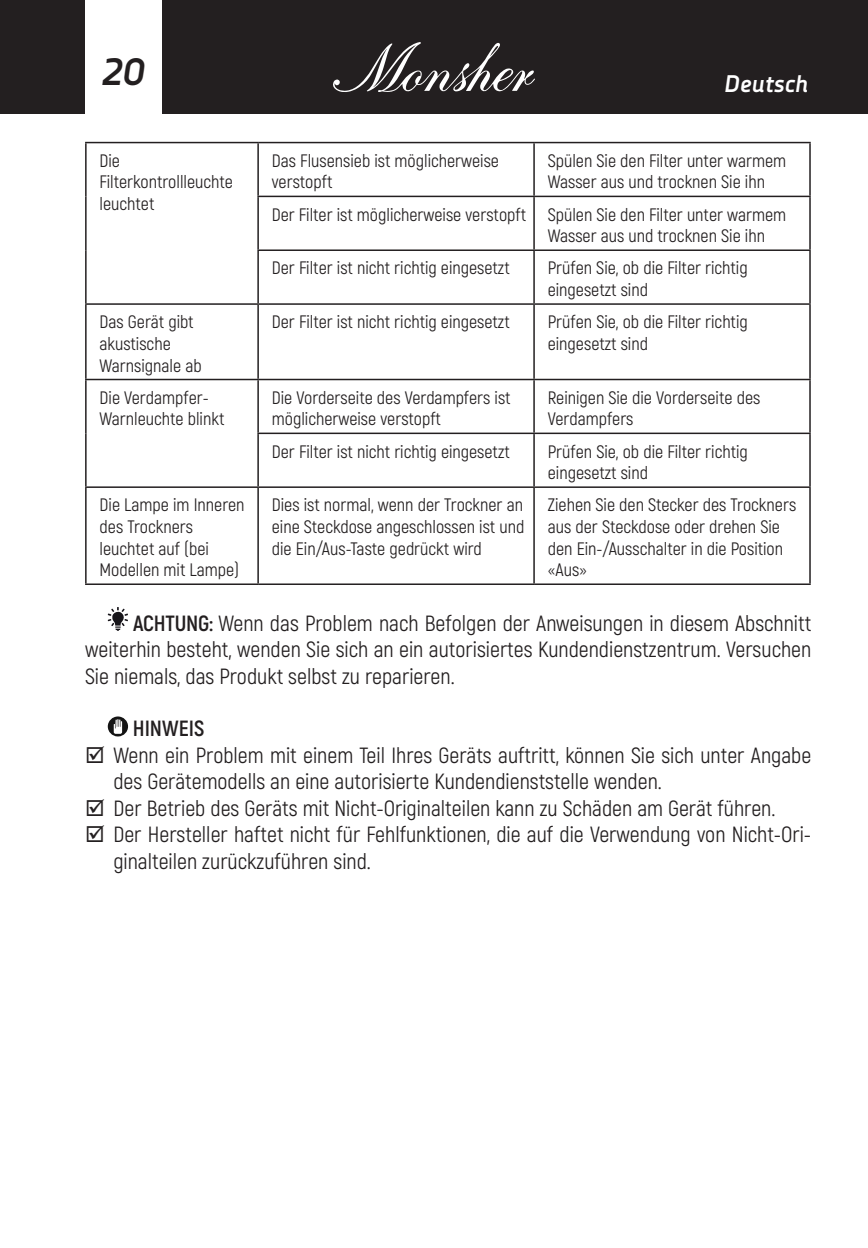
<style>
.page{position:relative;width:868px;height:1248px;background:#fff}
.page>*{position:absolute;margin:0;border:0;box-sizing:border-box;transform-origin:0 0}
.t1{font:italic 700 38px "Decima Nova Pro";color:#231f20}
.t2{font:italic 700 24px "Decima Nova Pro";color:#fff}
.t3{font:22px/26.4px "Akrobat";color:#231f20;text-align:justify}
.t4{font:700 22px "Akrobat";color:#231f20}
.t5{font:18px/21.6px "Akrobat";color:#231f20}
.s1{font-weight:700}
</style>
<div class="page">
<div style="left:0;top:0;width:867px;height:113px;background:#231f20"></div>
<hr style="left:867px;top:0;width:1px;height:113px;background:#231f20">
<div style="left:85px;top:0;width:77px;height:119px;background:#fff"></div>
<svg style="left:333px;top:42px;width:202px;height:50px"></svg>
<svg style="left:108px;top:607px;width:20px;height:23px"></svg>
<svg style="left:108px;top:716px;width:20px;height:20px"></svg>
<svg style="left:114px;top:719px;width:8px;height:14px"></svg>
<hr style="left:85px;top:142px;width:173px;height:1px;background:#231f20">
<hr style="left:85px;top:143px;width:2px;height:53px;background:#231f20">
<hr style="left:258px;top:142px;width:276px;height:1px;background:#231f20">
<hr style="left:257px;top:143px;width:2px;height:53px;background:#231f20">
<hr style="left:534px;top:142px;width:276px;height:1px;background:#231f20">
<hr style="left:533px;top:143px;width:1px;height:53px;background:#231f20">
<hr style="left:809px;top:143px;width:1px;height:53px;background:#231f20">
<hr style="left:85px;top:196px;width:2px;height:54px;background:#231f20">
<hr style="left:257px;top:196px;width:277px;height:1px;background:#231f20">
<hr style="left:257px;top:197px;width:2px;height:52px;background:#231f20">
<hr style="left:534px;top:196px;width:276px;height:1px;background:#231f20">
<hr style="left:533px;top:197px;width:1px;height:52px;background:#231f20">
<hr style="left:809px;top:197px;width:1px;height:52px;background:#231f20">
<hr style="left:85px;top:250px;width:2px;height:53px;background:#231f20">
<hr style="left:257px;top:249px;width:277px;height:2px;background:#231f20">
<hr style="left:257px;top:251px;width:2px;height:52px;background:#231f20">
<hr style="left:534px;top:249px;width:276px;height:2px;background:#231f20">
<hr style="left:533px;top:251px;width:1px;height:52px;background:#231f20">
<hr style="left:809px;top:251px;width:1px;height:52px;background:#231f20">
<hr style="left:85px;top:303px;width:173px;height:2px;background:#231f20">
<hr style="left:85px;top:305px;width:2px;height:74px;background:#231f20">
<hr style="left:258px;top:303px;width:276px;height:2px;background:#231f20">
<hr style="left:257px;top:305px;width:2px;height:74px;background:#231f20">
<hr style="left:534px;top:303px;width:276px;height:2px;background:#231f20">
<hr style="left:533px;top:305px;width:1px;height:74px;background:#231f20">
<hr style="left:809px;top:305px;width:1px;height:74px;background:#231f20">
<hr style="left:85px;top:379px;width:173px;height:1px;background:#231f20">
<hr style="left:85px;top:380px;width:2px;height:53px;background:#231f20">
<hr style="left:258px;top:379px;width:276px;height:1px;background:#231f20">
<hr style="left:257px;top:380px;width:2px;height:52px;background:#231f20">
<hr style="left:534px;top:379px;width:276px;height:1px;background:#231f20">
<hr style="left:533px;top:380px;width:1px;height:52px;background:#231f20">
<hr style="left:809px;top:380px;width:1px;height:52px;background:#231f20">
<hr style="left:85px;top:433px;width:2px;height:53px;background:#231f20">
<hr style="left:257px;top:432px;width:277px;height:2px;background:#231f20">
<hr style="left:257px;top:434px;width:2px;height:52px;background:#231f20">
<hr style="left:534px;top:432px;width:276px;height:2px;background:#231f20">
<hr style="left:533px;top:434px;width:1px;height:52px;background:#231f20">
<hr style="left:809px;top:434px;width:1px;height:52px;background:#231f20">
<hr style="left:85px;top:486px;width:173px;height:2px;background:#231f20">
<hr style="left:85px;top:488px;width:2px;height:95px;background:#231f20">
<hr style="left:258px;top:486px;width:276px;height:2px;background:#231f20">
<hr style="left:257px;top:488px;width:2px;height:95px;background:#231f20">
<hr style="left:534px;top:486px;width:276px;height:2px;background:#231f20">
<hr style="left:533px;top:488px;width:1px;height:95px;background:#231f20">
<hr style="left:809px;top:488px;width:1px;height:95px;background:#231f20">
<hr style="left:85px;top:583px;width:173px;height:2px;background:#231f20">
<hr style="left:258px;top:583px;width:276px;height:2px;background:#231f20">
<hr style="left:534px;top:583px;width:276px;height:2px;background:#231f20">
<h1 class="t1" style="left:101px;top:50px;width:46px">20</h1>
<h2 class="t2" style="left:724px;top:70px;width:85px">Deutsch</h2>
<p class="t5" style="left:99px;top:150px;width:135px">Die<br>Filterkontrollleuchte leuchtet</p>
<p class="t5" style="left:272px;top:150px;width:229px">Das Flusensieb ist möglicherweise verstopft</p>
<p class="t5" style="left:547px;top:150px;width:240px">Spülen Sie den Filter unter warmem<br>Wasser aus und trocknen Sie ihn</p>
<p class="t5" style="left:547px;top:203px;width:240px;text-indent:-276px">Der Filter ist möglicherweise verstopft Spülen Sie den Filter unter warmem<br>Wasser aus und trocknen Sie ihn</p>
<p class="t5" style="left:272px;top:257px;width:239px">Der Filter ist nicht richtig eingesetzt</p>
<p class="t5" style="left:547px;top:257px;width:201px">Prüfen Sie, ob die Filter richtig eingesetzt sind</p>
<p class="t5" style="left:99px;top:311px;width:104px">Das Gerät gibt akustische<br>Warnsignale ab</p>
<p class="t5" style="left:272px;top:311px;width:239px">Der Filter ist nicht richtig eingesetzt</p>
<p class="t5" style="left:547px;top:311px;width:201px">Prüfen Sie, ob die Filter richtig eingesetzt sind</p>
<p class="t5" style="left:99px;top:386px;width:126px">Die Verdampfer-<br>Warnleuchte blinkt</p>
<p class="t5" style="left:272px;top:386px;width:240px">Die Vorderseite des Verdampfers ist möglicherweise verstopft</p>
<p class="t5" style="left:547px;top:386px;width:214px">Reinigen Sie die Vorderseite des<br>Verdampfers</p>
<p class="t5" style="left:272px;top:440px;width:239px">Der Filter ist nicht richtig eingesetzt</p>
<p class="t5" style="left:547px;top:440px;width:201px">Prüfen Sie, ob die Filter richtig eingesetzt sind</p>
<p class="t5" style="left:100px;top:494px;width:146px">Die Lampe im Inneren des Trockners leuchtet auf (bei<br>Modellen mit Lampe)</p>
<p class="t5" style="left:272px;top:494px;width:254px;text-align:justify">Dies ist normal, wenn der Trockner an eine Steckdose angeschlossen ist und die Ein/Aus-Taste gedrückt wird</p>
<p class="t5" style="left:547px;top:494px;width:250px">Ziehen Sie den Stecker des Trockners aus der Steckdose oder drehen Sie den Ein-/Ausschalter in die Position «Aus»</p>
<p class="t3" style="left:85px;top:610px;width:727px;text-indent:48px"><span class="s1">ACHTUNG:</span> Wenn das Problem nach Befolgen der Anweisungen in diesem Abschnitt weiterhin besteht, wenden Sie sich an ein autorisiertes Kundendienstzentrum. Versuchen Sie niemals, das Produkt selbst zu reparieren.</p>
<p class="t4" style="left:133px;top:715px;width:73px">HINWEIS</p>
<p class="t3" style="left:113px;top:742px;width:699px;text-align:left">Wenn ein Problem mit einem Teil Ihres Geräts auftritt, können Sie sich unter Angabe des Gerätemodells an eine autorisierte Kundendienststelle wenden.<br>Der Betrieb des Geräts mit Nicht-Originalteilen kann zu Schäden am Gerät führen.<br>Der Hersteller haftet nicht für Fehlfunktionen, die auf die Verwendung von Nicht-Ori&shy;ginalteilen zurückzuführen sind.</p>
</div>
